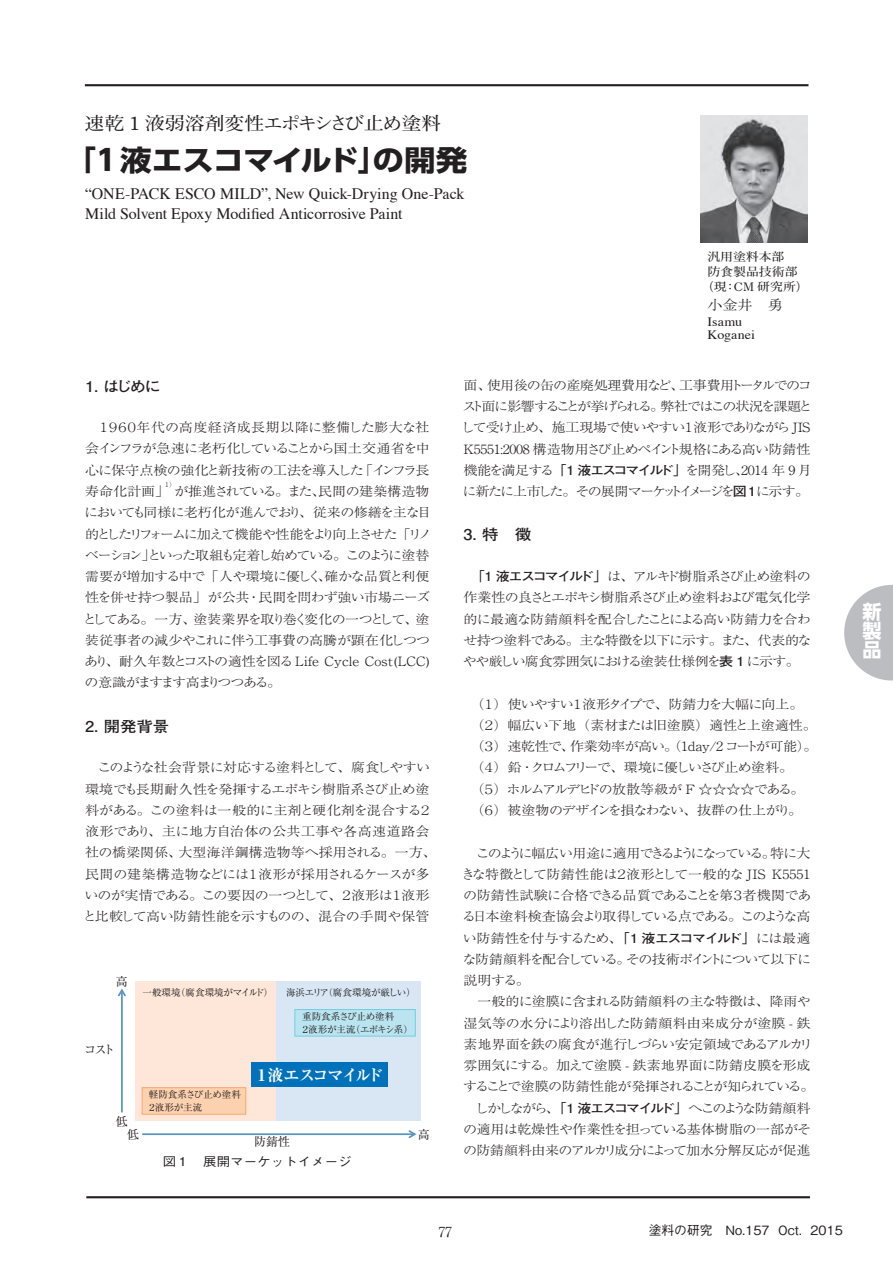
<style>
.page{position:relative;width:893px;height:1263px;background:#fff}
.page>*{position:absolute;margin:0;border:0;box-sizing:border-box;transform-origin:0 0}
.t1{font:700 28.65px "UD Shin Go Pro";letter-spacing:-.025em;color:#231f20;scale:1.1 1}
.t2{font:700 19.2px/19.2px "UD Shin Go NT Pro";color:#fff;text-align:justify}
.t3{font:700 18px "Futo Min A101 Pro";letter-spacing:-.035em;color:#231f20;scale:1.1 1}
.t4{font:15.9px/20.2px "Times";letter-spacing:-.005em;color:#231f20}
.t5{font:700 expanded 15.9px "Ryumin Pr 6";letter-spacing:-.115em;color:#fff}
.t6{font:700 14.85px "Futo Go B101 Pro";letter-spacing:-.05em;color:#231f20;scale:1.1 1}
.t7{font:300 13.8px "Ryumin Pro";color:#231f20;scale:1.1 1}
.t8{font:300 13.8px "Ryumin Pro";color:#231f20}
.t9{font:300 12.75px/21.3px "Ryumin Pro";letter-spacing:-.06em;color:#231f20;scale:1.1 1}
.t10{font:300 12.75px/21.3px "Ryumin Pro";letter-spacing:-.025em;color:#231f20;scale:1.1 1}
.t11{font:300 12.75px/21.3px "Ryumin Pro";letter-spacing:-.08em;color:#231f20;scale:1.1 1}
.t12{font:500 12.75px "Gothic BBB Pro";color:#231f20}
.t13{font:12.75px/13.8px "Times";color:#231f20;scale:1.1 1}
.t14{font:500 12.15px "Gothic BBB Pr 6";color:#231f20;scale:1.11 1}
.t15{font:12px/13.8px "Ryumin Pr 6";letter-spacing:-.065em;color:#231f20}
.t16{font:700 11.7px "Futo Min A101 Pro";color:#231f20;scale:1.1 1}
.t17{font:9.6px/12.8px "Ryumin Pr 6";letter-spacing:-.02em;color:#231f20}
.t18{font:9.6px "Ryumin Pr 6";color:#231f20}
.t19{font:300 6.45px "Ryumin Pro";color:#231f20;scale:1.1 1}
.s1{font-family:"Futo Go B101 Pro";font-weight:700}
</style>
<div class="page">
<svg style="left:844px;top:585px;width:49px;height:95px"></svg>
<hr style="left:85px;top:84px;width:723px;height:2px;background:#231f20">
<hr style="left:86px;top:1196px;width:724px;height:2px;background:#231f20">
<img style="left:701px;top:115px;width:106px;height:128px">
<div style="left:276px;top:982px;width:145px;height:139px;background:#d9e7f5"></div>
<div style="left:136px;top:982px;width:140px;height:139px;background:#fee7d8"></div>
<hr style="left:142px;top:1133px;width:273px;height:2px;background:#5996c1">
<svg style="left:408px;top:1130px;width:8px;height:8px"></svg>
<hr style="left:121px;top:990px;width:2px;height:122px;background:#5996c1">
<svg style="left:118px;top:988px;width:8px;height:8px"></svg>
<div style="left:295px;top:1009px;width:120px;height:27px;background:#bae4ef"></div>
<div style="left:295px;top:1009px;width:120px;height:27px;border:1px solid #71cee1"></div>
<div style="left:142px;top:1088px;width:104px;height:26px;background:#fcd1af"></div>
<div style="left:142px;top:1087px;width:104px;height:27px;border:1px solid #f9a86f"></div>
<div style="left:251px;top:1063px;width:136px;height:24px;background:#0072bc"></div>
<h3 class="t3" style="left:85px;top:109px;width:326px">速乾 1 液弱溶剤変性エポキシさび止め塗料</h3>
<h1 class="t1" style="left:64px;top:137px;width:368px">「1液エスコマイルド」の開発</h1>
<p class="t4" style="left:85px;top:182px;width:381px">“ONE-PACK ESCO MILD”, New Quick-Drying One-Pack<br>Mild Solvent Epoxy Modified Anticorrosive Paint</p>
<p class="t16" style="left:707px;top:248px;width:71px">汎用塗料本部</p>
<p class="t16" style="left:707px;top:263px;width:83px">防食製品技術部</p>
<p class="t16" style="left:701px;top:278px;width:100px">（現：CM 研究所）</p>
<p class="t7" style="left:707px;top:294px;width:70px">小金井　勇</p>
<p class="t13" style="left:707px;top:313px;width:45px">Isamu<br>Koganei</p>
<p class="t6" style="left:85px;top:374px;width:70px">1. はじめに</p>
<p class="t9" style="left:85px;top:416px;width:315px;text-align:justify">　１９６０年代の高度経済成長期以降に整備した膨大な社会インフラが急速に老朽化していることから国土交通省を中心に保守点検の強化と新技術の工法を導入した「インフラ長寿命化計画」が推進されている。また、民間の建築構造物</p>
<p class="t19" style="left:164px;top:480px;width:13px">１）</p>
<p class="t9" style="left:83px;top:501px;width:319px">においても同様に老朽化が進んでおり、従来の修繕を主な目的としたリフォームに加えて機能や性能をより向上させた「リノベーション」といった取組も定着し始めている。このように塗替需要が増加する中で「人や環境に優しく、確かな品質と利便性を併せ持つ製品」が公共・民間を問わず強い市場ニーズとしてある。一方、塗装業界を取り巻く変化の一つとして、塗装従事者の減少やこれに伴う工事費の高騰が顕在化しつつあり、耐久年数とコストの適性を図るLife Cycle Cost(LCC)の意識がますます高まりつつある。</p>
<p class="t6" style="left:85px;top:714px;width:78px">2. 開発背景</p>
<p class="t10" style="left:83px;top:756px;width:323px">　このような社会背景に対応する塗料として、腐食しやすい環境でも長期耐久性を発揮するエポキシ樹脂系さび止め塗料がある。この塗料は一般的に主剤と硬化剤を混合する２液形であり、主に地方自治体の公共工事や各高速道路会社の橋梁関係、大型海洋鋼構造物等へ採用される。一方、民間の建築構造物などには１液形が採用されるケースが多いのが実情である。この要因の一つとして、２液形は１液形と比較して高い防錆性能を示すものの、混合の手間や保管</p>
<p class="t15" style="left:116px;top:974px;width:14px">高</p>
<p class="t15" style="left:84px;top:1042px;width:32px">コスト</p>
<p class="t18" style="left:142px;top:985px;width:132px">一般環境（腐食環境がマイルド）</p>
<p class="t17" style="left:286px;top:986px;width:131px">海浜エリア（腐食環境が厳しい）</p>
<p class="t17" style="left:300px;top:1009px;width:114px">重防食系さび止め塗料<br>２液形が主流（エポキシ系）</p>
<p class="t17" style="left:147px;top:1087px;width:95px">軽防食系さび止め塗料<br>２液形が主流</p>
<p class="t5" style="left:254px;top:1062px;width:131px">１液エスコマイルド</p>
<p class="t15" style="left:127px;top:1114px;width:14px;text-indent:-12px">低低</p>
<p class="t15" style="left:254px;top:1134px;width:38px">防錆性</p>
<p class="t14" style="left:163px;top:1152px;width:172px">図１　展開マーケットイメージ</p>
<p class="t15" style="left:418px;top:1127px;width:14px">高</p>
<p class="t11" style="left:461px;top:373px;width:321px">面、使用後の缶の産廃処理費用など、工事費用トータルでのコスト面に影響することが挙げられる。弊社ではこの状況を課題として受け止め、施工現場で使いやすい１液形でありながら JIS K5551:2008 構造物用さび止めペイント規格にある高い防錆性機能を満足する<span class="s1">「1 液エスコマイルド」</span>を開発し、2014 年 9 月に新たに上市した。その展開マーケットイメージを<span class="s1">図１</span>に示す。</p>
<p class="t6" style="left:463px;top:523px;width:63px">3. 特　徴</p>
<p class="t9" style="left:463px;top:565px;width:318px;text-align:justify;text-indent:8px"><span class="s1">「1 液エスコマイルド」</span>は、アルキド樹脂系さび止め塗料の作業性の良さとエポキシ樹脂系さび止め塗料および電気化学的に最適な防錆顔料を配合したことによる高い防錆力を合わせ持つ塗料である。主な特徴を以下に示す。また、代表的なやや厳しい腐食雰囲気における塗装仕様例を<span class="s1">表 1</span> に示す。</p>
<p class="t9" style="left:463px;top:692px;width:323px">　（１）使いやすい１液形タイプで、防錆力を大幅に向上。　（２）幅広い下地（素材または旧塗膜）適性と上塗適性。　（３）速乾性で、作業効率が高い。（1day/2 コートが可能）。　（４）鉛・クロムフリーで、環境に優しいさび止め塗料。<br>　（５）ホルムアルデヒドの放散等級が F ☆☆☆☆である。　（６）被塗物のデザインを損なわない、抜群の仕上がり。</p>
<p class="t9" style="left:461px;top:841px;width:323px">　このように幅広い用途に適用できるようになっている。特に大きな特徴として防錆性能は２液形として一般的な JIS K5551の防錆性試験に合格できる品質であることを第３者機関である日本塗料検査協会より取得している点である。このような高い防錆性を付与するため、<span class="s1">「1 液エスコマイルド」</span>には最適な防錆顔料を配合している。その技術ポイントについて以下に説明する。<br>　一般的に塗膜に含まれる防錆顔料の主な特徴は、降雨や湿気等の水分により溶出した防錆顔料由来成分が塗膜 - 鉄素地界面を鉄の腐食が進行しづらい安定領域であるアルカリ雰囲気にする。加えて塗膜 - 鉄素地界面に防錆皮膜を形成することで塗膜の防錆性能が発揮されることが知られている。　しかしながら、<span class="s1">「1 液エスコマイルド」</span>へこのような防錆顔料の適用は乾燥性や作業性を担っている基体樹脂の一部がその防錆顔料由来のアルカリ成分によって加水分解反応が促進</p>
<h2 class="t2" style="left:862px;top:602px;width:20px">新製品</h2>
<p class="t8" style="left:438px;top:1221px;width:15px">77</p>
<p class="t12" style="left:649px;top:1219px;width:195px">塗料の研究　No.157 Oct. 2015</p>
</div>
